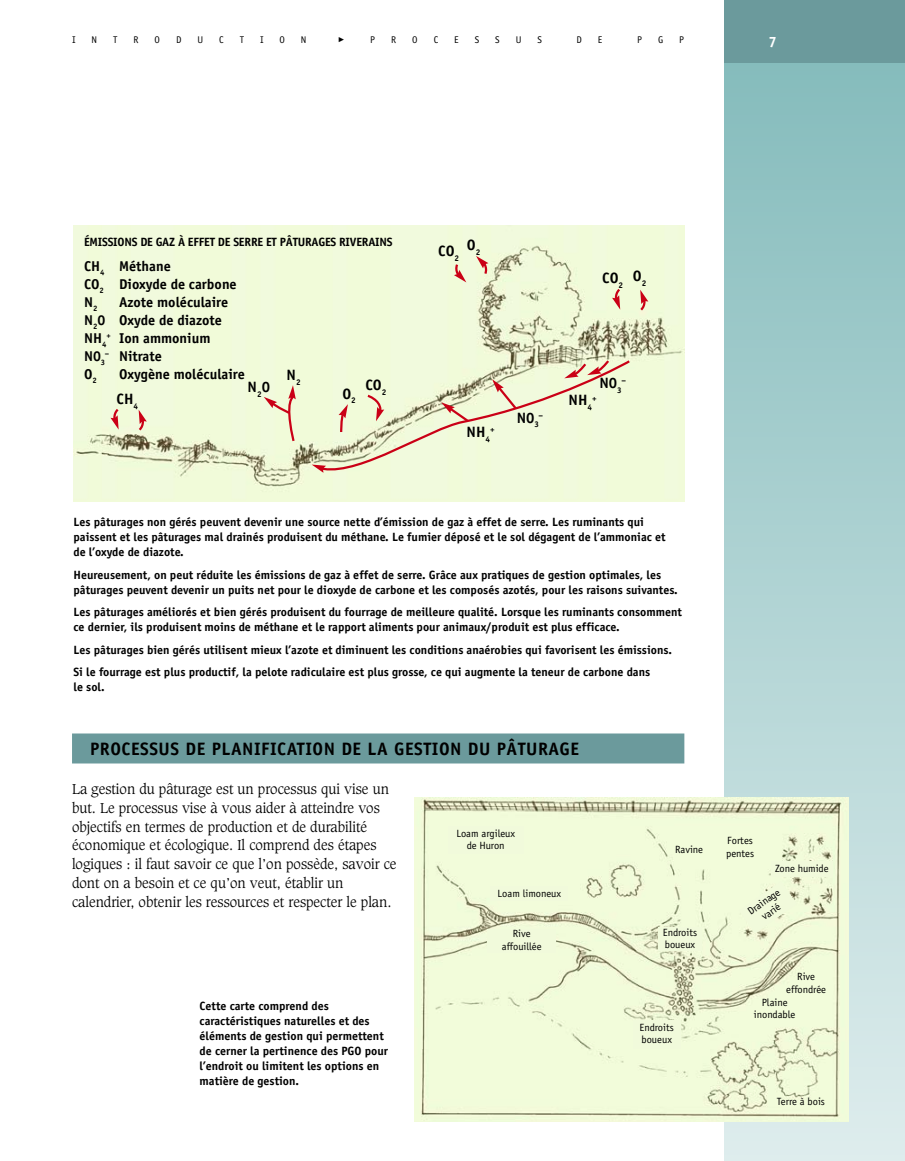
<style>
.page{position:relative;width:905px;height:1161px;background:#fff}
.page>*{position:absolute;margin:0;border:0;box-sizing:border-box;transform-origin:0 0}
.t1{font:700 18px "Officina Sans";letter-spacing:.03em;color:#000}
.t2{font:700 15px "Officina Sans";color:#000}
.t3{font:700 15px "Officina Sans";color:#fff}
.t4{font:700 14.25px/18px "Officina Sans";color:#000}
.t5{font:300 13.8px/18.8px "Caxton";color:#000}
.t6{font:700 12px/15px "Officina Sans";color:#000}
.t7{font:10.5px/12.1px "Officina Sans";color:#000;text-align:center}
.t8{font:10.5px "Officina Sans";letter-spacing:-.02em;color:#000}
.t9{font:9.75px "Officina Sans";color:#000}
.t10{font:700 8.25px "Officina Sans";color:#000}
</style>
<div class="page">
<img style="left:73px;top:225px;width:611px;height:276px">
<div style="left:724px;top:63px;width:180px;height:1098px;background:linear-gradient(to bottom,#85bcbc,#dfeeed)"></div>
<div style="left:724px;top:0;width:180px;height:63px;background:#6b9a9c"></div>
<svg style="left:110px;top:406px;width:11px;height:24px"></svg>
<svg style="left:136px;top:410px;width:11px;height:23px"></svg>
<svg style="left:454px;top:262px;width:12px;height:20px"></svg>
<svg style="left:476px;top:256px;width:12px;height:20px"></svg>
<svg style="left:612px;top:286px;width:10px;height:24px"></svg>
<svg style="left:638px;top:290px;width:10px;height:23px"></svg>
<svg style="left:264px;top:385px;width:32px;height:58px;background:#ecdbc2"></svg>
<svg style="left:312px;top:359px;width:317px;height:116px;background:#eaebce"></svg>
<img style="left:414px;top:797px;width:434px;height:324px">
<div style="left:72px;top:734px;width:612px;height:30px;background:#6b9a9c"></div>
<div style="left:490px;top:886px;width:78px;height:15px;background:#f1fadb"></div>
<div style="left:448px;top:826px;width:75px;height:28px;background:#f1fadb"></div>
<div style="left:771px;top:861px;width:61px;height:16px;background:#f1fadb"></div>
<div style="left:658px;top:927px;width:43px;height:24px;background:#f1fadb"></div>
<div style="left:632px;top:1020px;width:48px;height:29px;background:#f1fadb"></div>
<svg style="left:739px;top:881px;width:58px;height:52px;background:#edf6d6"></svg>
<div style="left:487px;top:929px;width:69px;height:24px;background:#f1fadb"></div>
<p class="t9" style="left:72px;top:36px;width:5px">I</p>
<p class="t9" style="left:92px;top:36px;width:7px">N</p>
<p class="t9" style="left:113px;top:36px;width:6px">T</p>
<p class="t9" style="left:134px;top:36px;width:7px">R</p>
<p class="t9" style="left:155px;top:36px;width:7px">O</p>
<p class="t9" style="left:176px;top:36px;width:7px">D</p>
<p class="t9" style="left:197px;top:36px;width:7px">U</p>
<p class="t9" style="left:219px;top:36px;width:6px">C</p>
<p class="t9" style="left:240px;top:36px;width:6px">T</p>
<p class="t9" style="left:260px;top:36px;width:5px">I</p>
<p class="t9" style="left:279px;top:36px;width:7px">O</p>
<p class="t9" style="left:301px;top:36px;width:7px">N</p>
<p class="t9" style="left:370px;top:36px;width:6px">P</p>
<p class="t9" style="left:391px;top:36px;width:7px">R</p>
<p class="t9" style="left:412px;top:36px;width:7px">O</p>
<p class="t9" style="left:433px;top:36px;width:6px">C</p>
<p class="t9" style="left:454px;top:36px;width:6px">E</p>
<p class="t9" style="left:474px;top:36px;width:6px">S</p>
<p class="t9" style="left:495px;top:36px;width:6px">S</p>
<p class="t9" style="left:515px;top:36px;width:7px">U</p>
<p class="t9" style="left:537px;top:36px;width:6px">S</p>
<p class="t9" style="left:576px;top:36px;width:7px">D</p>
<p class="t9" style="left:598px;top:36px;width:6px">E</p>
<p class="t9" style="left:637px;top:36px;width:6px">P</p>
<p class="t9" style="left:658px;top:36px;width:7px">G</p>
<p class="t9" style="left:679px;top:36px;width:6px">P</p>
<p class="t3" style="left:768px;top:36px;width:10px">7</p>
<p class="t6" style="left:84px;top:235px;width:310px">ÉMISSIONS DE GAZ À EFFET DE SERRE ET PÂTURAGES RIVERAINS</p>
<p class="t4" style="left:84px;top:258px;width:154px">CH<sub>4</sub> Méthane<br>CO<sub>2</sub> Dioxyde de carbone<br>N<sub>2</sub></p>
<p class="t2" style="left:467px;top:239px;width:15px">O<sub>2</sub></p>
<p class="t2" style="left:438px;top:245px;width:22px">CO<sub>2</sub></p>
<p class="t2" style="left:633px;top:270px;width:10px">O</p>
<p class="t2" style="left:602px;top:272px;width:22px">CO<sub>2</sub></p>
<p class="t10" style="left:641px;top:280px;width:6px">2</p>
<p class="t4" style="left:84px;top:294px;width:146px;text-indent:35px">Azote moléculaire<br>N<sub>2</sub>0 Oxyde de diazote<br>NH<sub>4</sub><sup>+</sup> Ion ammonium<br>N0<sub>3</sub><sup>–</sup> Nitrate<br>O<sub>2</sub></p>
<p class="t4" style="left:119px;top:366px;width:127px">Oxygène moléculaire</p>
<p class="t2" style="left:286px;top:370px;width:16px">N<sub>2</sub></p>
<p class="t10" style="left:621px;top:377px;width:6px">–</p>
<p class="t2" style="left:342px;top:388px;width:15px">O<sub>2</sub></p>
<p class="t2" style="left:599px;top:377px;width:24px">N0<sub>3</sub></p>
<p class="t2" style="left:365px;top:379px;width:22px">CO<sub>2</sub></p>
<p class="t2" style="left:248px;top:381px;width:24px">N<sub>2</sub>0</p>
<p class="t2" style="left:117px;top:393px;width:23px">CH<sub>4</sub></p>
<p class="t2" style="left:568px;top:395px;width:25px">NH<sub>4</sub></p>
<p class="t10" style="left:592px;top:395px;width:6px">+</p>
<p class="t2" style="left:516px;top:412px;width:24px">N0<sub>3</sub></p>
<p class="t10" style="left:538px;top:412px;width:6px">–</p>
<p class="t2" style="left:466px;top:426px;width:25px">NH<sub>4</sub></p>
<p class="t10" style="left:490px;top:426px;width:6px">+</p>
<p class="t6" style="left:74px;top:516px;width:593px">Les pâturages non gérés peuvent devenir une source nette d’émission de gaz à effet de serre. Les ruminants qui paissent et les pâturages mal drainés produisent du méthane. Le fumier déposé et le sol dégagent de l’ammoniac et de l’oxyde de diazote.</p>
<p class="t6" style="left:74px;top:568px;width:605px">Heureusement, on peut réduite les émissions de gaz à effet de serre. Grâce aux pratiques de gestion optimales, les pâturages peuvent devenir un puits net pour le dioxyde de carbone et les composés azotés, pour les raisons suivantes.</p>
<p class="t6" style="left:74px;top:606px;width:610px">Les pâturages améliorés et bien gérés produisent du fourrage de meilleure qualité. Lorsque les ruminants consomment ce dernier, ils produisent moins de méthane et le rapport aliments pour animaux/produit est plus efficace.</p>
<p class="t6" style="left:74px;top:639px;width:600px;line-height:22.5px">Les pâturages bien gérés utilisent mieux l’azote et diminuent les conditions anaérobies qui favorisent les émissions.<br>Si le fourrage est plus productif, la pelote radiculaire est plus grosse, ce qui augmente la teneur de carbone dans</p>
<p class="t6" style="left:74px;top:681px;width:33px">le sol.</p>
<h1 class="t1" style="left:90px;top:742px;width:490px">PROCESSUS DE PLANIFICATION DE LA GESTION DU PÂTURAGE</h1>
<p class="t5" style="left:72px;top:781px;width:326px">La gestion du pâturage est un processus qui vise un but. Le processus vise à vous aider à atteindre vos objectifs en termes de production et de durabilité économique et écologique. Il comprend des étapes logiques : il faut savoir ce que l’on possède, savoir ce dont on a besoin et ce qu’on veut, établir un calendrier, obtenir les ressources et respecter le plan.</p>
<p class="t7" style="left:456px;top:828px;width:60px">Loam argileux de Huron</p>
<p class="t7" style="left:497px;top:888px;width:65px">Loam limoneux</p>
<p class="t6" style="left:200px;top:999px;width:190px">Cette carte comprend des caractéristiques naturelles et des éléments de gestion qui permettent de cerner la pertinence des PGO pour l’endroit ou limitent les options en matière de gestion.</p>
<p class="t7" style="left:502px;top:929px;width:41px">Rive affouillée</p>
<p class="t7" style="left:675px;top:844px;width:30px">Ravine</p>
<p class="t7" style="left:663px;top:927px;width:36px;text-align:left">Endroits boueux</p>
<p class="t7" style="left:639px;top:1022px;width:36px;text-align:left">Endroits boueux</p>
<p class="t7" style="left:726px;top:836px;width:30px;text-align:left">Fortes pentes</p>
<p class="t8" style="left:775px;top:864px;width:55px">Zone humide</p>
<p class="t7" style="left:746px;top:908px;width:38px;rotate:-35deg">Drainage varié</p>
<p class="t7" style="left:786px;top:972px;width:41px">Rive effondrée</p>
<p class="t7" style="left:753px;top:997px;width:43px">Plaine inondable</p>
<p class="t7" style="left:776px;top:1097px;width:50px">Terre à bois</p>
</div>
